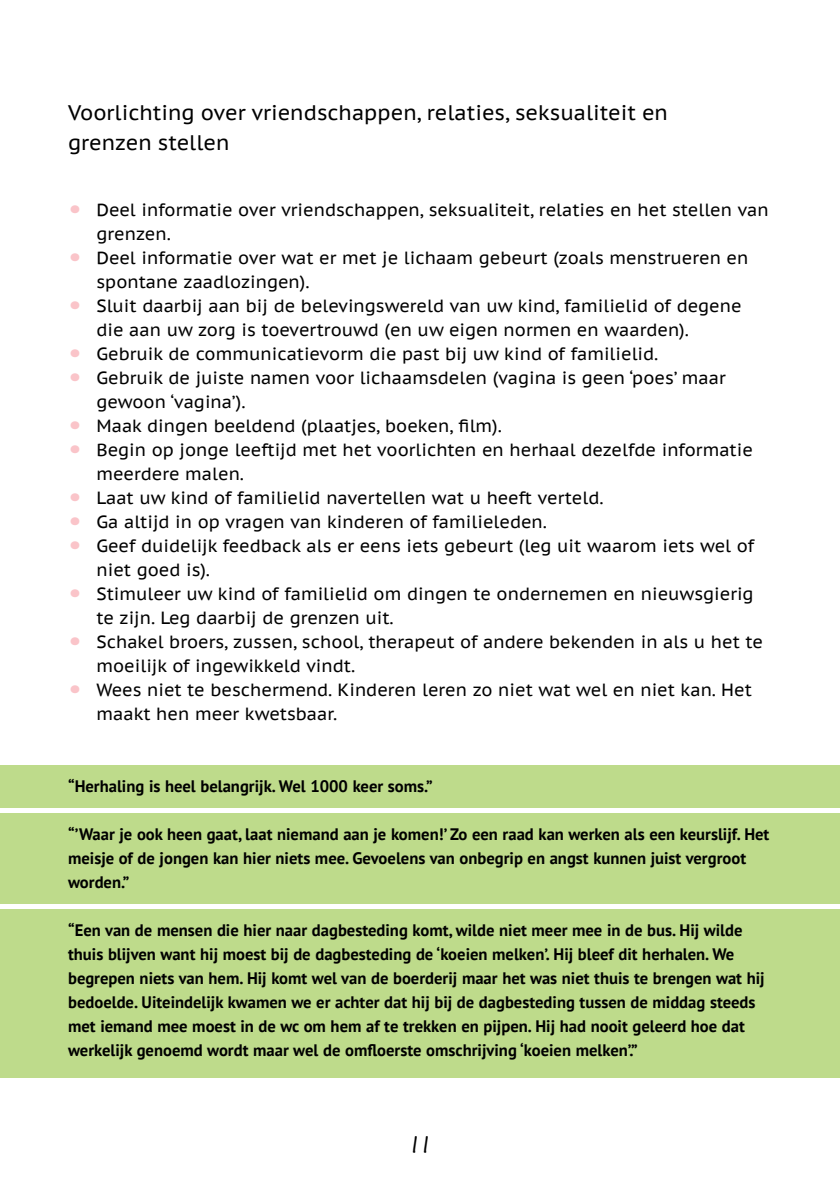
<style>
.page{position:relative;width:840px;height:1191px;background:#fff}
.page>*{position:absolute;margin:0;border:0;box-sizing:border-box;transform-origin:0 0}
.t1{font:500 24px "PF Reminder Pro";color:#000}
.t2{font:21px/30px "PT Sans Caption";color:#000}
.t3{font:17.6px/24px "PT Sans Caption";color:#000}
.t4{font:700 16.6px/24px "PT Sans";color:#000}
.s1{font-size:28px;color:#fac4c9}
</style>
<div class="page">
<div style="left:0;top:765px;width:839px;height:43px;background:#bedb8b"></div>
<div style="left:0;top:813px;width:839px;height:90px;background:#bedb8b"></div>
<div style="left:0;top:909px;width:839px;height:168px;background:#bedb8b"></div>
<p class="t2" style="left:68px;top:97px;width:601px">Voorlichting over vriendschappen, relaties, seksualiteit en grenzen stellen</p>
<p class="t3" style="left:96px;top:197px;width:673px;text-indent:-28px"><span class="s1">•</span> Deel informatie over vriendschappen, seksualiteit, relaties en het stellen van grenzen.</p>
<p class="t3" style="left:96px;top:245px;width:653px;text-indent:-28px"><span class="s1">•</span> Deel informatie over wat er met je lichaam gebeurt (zoals menstrueren en spontane zaadlozingen).</p>
<p class="t3" style="left:96px;top:293px;width:646px;text-indent:-28px"><span class="s1">•</span> Sluit daarbij aan bij de belevingswereld van uw kind, familielid of degene die aan uw zorg is toevertrouwd (en uw eigen normen en waarden).</p>
<p class="t3" style="left:68px;top:341px;width:591px"><span class="s1">•</span> Gebruik de communicatievorm die past bij uw kind of familielid.</p>
<p class="t3" style="left:96px;top:365px;width:630px;text-indent:-28px"><span class="s1">•</span> Gebruik de juiste namen voor lichaamsdelen (vagina is geen ‘poes’ maar gewoon ‘vagina’).</p>
<p class="t3" style="left:68px;top:413px;width:435px"><span class="s1">•</span> Maak dingen beeldend (plaatjes, boeken, film).</p>
<p class="t3" style="left:96px;top:437px;width:657px;text-indent:-28px"><span class="s1">•</span> Begin op jonge leeftijd met het voorlichten en herhaal dezelfde informatie meerdere malen.</p>
<p class="t3" style="left:68px;top:485px;width:536px"><span class="s1">•</span> Laat uw kind of familielid navertellen wat u heeft verteld.</p>
<p class="t3" style="left:68px;top:509px;width:480px"><span class="s1">•</span> Ga altijd in op vragen van kinderen of familieleden.</p>
<p class="t3" style="left:96px;top:533px;width:658px;text-indent:-28px"><span class="s1">•</span> Geef duidelijk feedback als er eens iets gebeurt (leg uit waarom iets wel of niet goed is).</p>
<p class="t3" style="left:96px;top:581px;width:658px;text-indent:-28px"><span class="s1">•</span> Stimuleer uw kind of familielid om dingen te ondernemen en nieuwsgierig te zijn. Leg daarbij de grenzen uit.</p>
<p class="t3" style="left:96px;top:629px;width:667px;text-indent:-28px"><span class="s1">•</span> Schakel broers, zussen, school, therapeut of andere bekenden in als u het te moeilijk of ingewikkeld vindt.</p>
<p class="t3" style="left:96px;top:677px;width:656px;text-indent:-28px"><span class="s1">•</span> Wees niet te beschermend. Kinderen leren zo niet wat wel en niet kan. Het maakt hen meer kwetsbaar.</p>
<p class="t4" style="left:68px;top:774px;width:366px">“Herhaling is heel belangrijk. Wel 1000 keer soms.”</p>
<p class="t4" style="left:68px;top:822px;width:702px">“’Waar je ook heen gaat, laat niemand aan je komen!’ Zo een raad kan werken als een keurslijf. Het meisje of de jongen kan hier niets mee. Gevoelens van onbegrip en angst kunnen juist vergroot worden.”</p>
<p class="t4" style="left:68px;top:918px;width:697px">“Een van de mensen die hier naar dagbesteding komt, wilde niet meer mee in de bus. Hij wilde thuis blijven want hij moest bij de dagbesteding de ‘koeien melken’. Hij bleef dit herhalen. We begrepen niets van hem. Hij komt wel van de boerderij maar het was niet thuis te brengen wat hij bedoelde. Uiteindelijk kwamen we er achter dat hij bij de dagbesteding tussen de middag steeds met iemand mee moest in de wc om hem af te trekken en pijpen. Hij had nooit geleerd hoe dat werkelijk genoemd wordt maar wel de omfloerste omschrijving ‘koeien melken’.”</p>
<h1 class="t1" style="left:408px;top:1130px;width:24px">11</h1>
</div>
